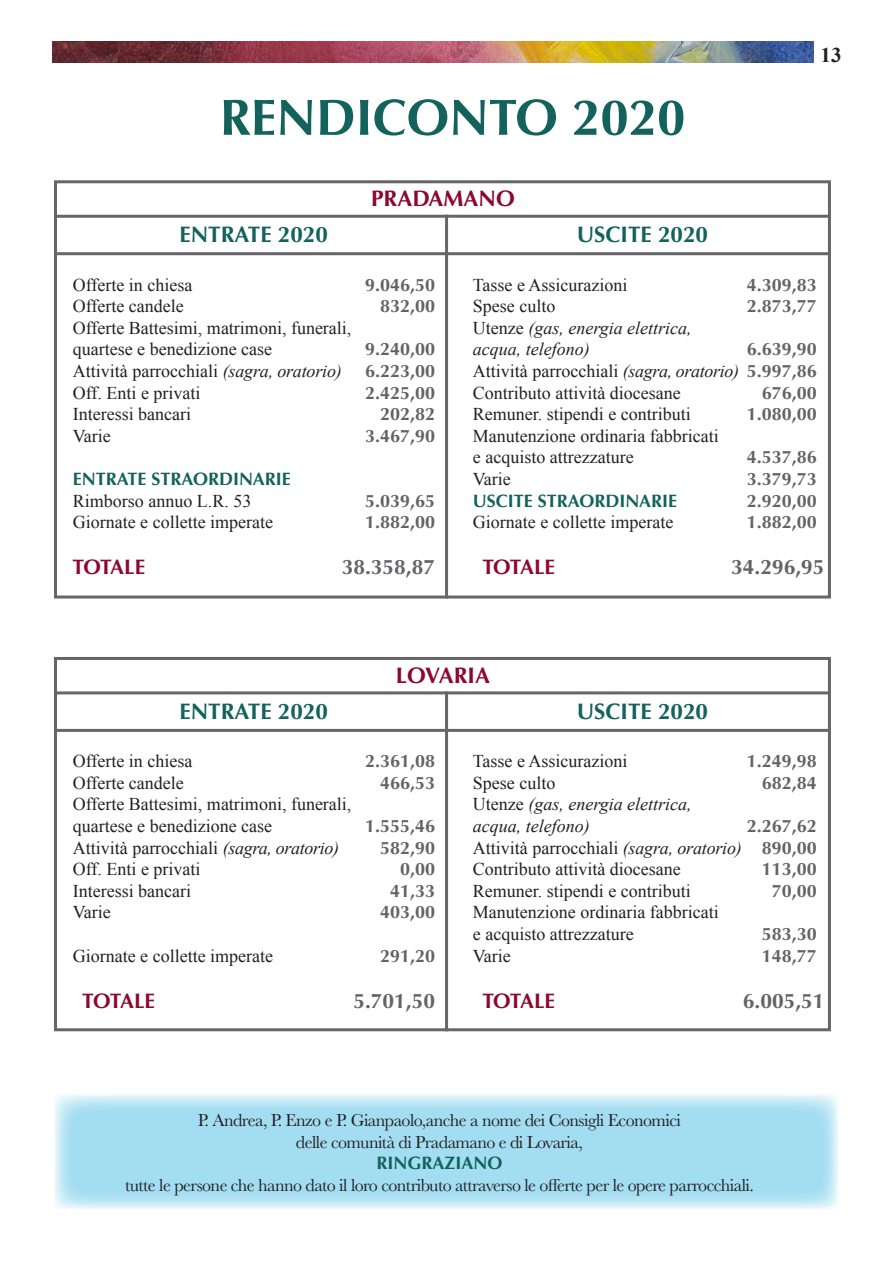
<style>
.page{position:relative;width:893px;height:1263px;background:#fff}
.page>*{position:absolute;margin:0;border:0;box-sizing:border-box;transform-origin:0 0}
.t1{font:700 51px "Optima";color:#13625c}
.t2{font:700 22.5px "Optima";color:#13625c}
.t3{font:700 22.5px "Optima";color:#8d072e}
.t4{font:700 21px "Optima";color:#636366}
.t5{font:700 21px "Optima";letter-spacing:-.035em;color:#8d072e}
.t6{font:700 21px "Times New Roman";color:#231f20}
.t7{font:18px "Times New Roman";color:#231f20}
.t8{font:700 18px "Optima";color:#636366}
.t9{font:18px "Baskerville";letter-spacing:-.03em;color:#231f20}
.t10{font:italic 18px "Times New Roman";color:#231f20}
.t11{font:700 18px "Optima";color:#13625c}
.s1{font-style:italic}
.s2{font-style:normal}
.s3{font-family:"Optima";font-weight:700;color:#636366}
</style>
<div class="page">
<svg style="left:54px;top:1094px;width:784px;height:115px;background:#ade0f2"></svg>
<div style="left:54px;top:180px;width:777px;height:418px;border:3px solid #666"></div>
<div style="left:54px;top:657px;width:777px;height:374px;border:3px solid #666"></div>
<hr style="left:55px;top:215px;width:776px;height:3px;background:#666">
<hr style="left:55px;top:691px;width:776px;height:3px;background:#666">
<hr style="left:55px;top:252px;width:776px;height:3px;background:#666">
<hr style="left:55px;top:729px;width:776px;height:3px;background:#666">
<hr style="left:445px;top:215px;width:3px;height:383px;background:#666">
<hr style="left:445px;top:691px;width:3px;height:340px;background:#666">
<img style="left:53px;top:41px;width:761px;height:21px">
<p class="t1" style="left:220px;top:88px;width:467px">RENDICONTO 2020</p>
<p class="t2" style="left:180px;top:222px;width:150px">ENTRATE 2020</p>
<p class="t3" style="left:371px;top:186px;width:145px">PRADAMANO</p>
<p class="t2" style="left:577px;top:222px;width:133px">USCITE 2020</p>
<p class="t6" style="left:821px;top:40px;width:22px">13</p>
<p class="t7" style="left:73px;top:272px;width:121px">Offerte in chiesa</p>
<p class="t8" style="left:365px;top:274px;width:72px">9.046,50</p>
<p class="t7" style="left:73px;top:294px;width:113px">Offerte candele</p>
<p class="t8" style="left:380px;top:295px;width:57px">832,00</p>
<p class="t7" style="left:73px;top:316px;width:280px">Offerte Battesimi, matrimoni, funerali,</p>
<p class="t7" style="left:73px;top:337px;width:201px">quartese e benedizione case</p>
<p class="t8" style="left:365px;top:339px;width:72px">9.240,00</p>
<p class="t7" style="left:73px;top:359px;width:271px">Attività parrocchiali <span class="s1">(sagra, oratorio)</span></p>
<p class="t8" style="left:365px;top:360px;width:72px">6.223,00</p>
<p class="t7" style="left:73px;top:380px;width:129px">Off. Enti e privati</p>
<p class="t8" style="left:365px;top:382px;width:72px">2.425,00</p>
<p class="t7" style="left:73px;top:402px;width:120px">Interessi bancari</p>
<p class="t8" style="left:380px;top:403px;width:57px">202,82</p>
<p class="t7" style="left:73px;top:424px;width:39px">Varie</p>
<p class="t8" style="left:365px;top:425px;width:72px">3.467,90</p>
<p class="t11" style="left:73px;top:468px;width:219px">ENTRATE STRAORDINARIE</p>
<p class="t7" style="left:73px;top:488px;width:180px">Rimborso annuo L.R. 53</p>
<p class="t8" style="left:365px;top:490px;width:72px">5.039,65</p>
<p class="t7" style="left:73px;top:510px;width:202px">Giornate e collette imperate</p>
<p class="t8" style="left:365px;top:511px;width:72px">1.882,00</p>
<p class="t7" style="left:473px;top:272px;width:156px">Tasse e Assicurazioni</p>
<p class="t8" style="left:747px;top:274px;width:72px">4.309,83</p>
<p class="t7" style="left:473px;top:294px;width:84px">Spese culto</p>
<p class="t8" style="left:747px;top:295px;width:72px">2.873,77</p>
<p class="t10" style="left:473px;top:315px;width:220px"><span class="s2">Utenze</span> (gas, energia elettrica,</p>
<p class="t10" style="left:473px;top:337px;width:118px">acqua, telefono)</p>
<p class="t8" style="left:747px;top:339px;width:72px">6.639,90</p>
<p class="t7" style="left:473px;top:359px;width:345px">Attività parrocchiali <span class="s1">(sagra, oratorio)</span> <span class="s3">5.997,86</span></p>
<p class="t7" style="left:473px;top:380px;width:209px">Contributo attività diocesane</p>
<p class="t8" style="left:762px;top:382px;width:57px">676,00</p>
<p class="t7" style="left:473px;top:402px;width:219px">Remuner. stipendi e contributi</p>
<p class="t8" style="left:747px;top:403px;width:72px">1.080,00</p>
<p class="t7" style="left:473px;top:424px;width:247px">Manutenzione ordinaria fabbricati</p>
<p class="t7" style="left:473px;top:445px;width:162px">e acquisto attrezzature</p>
<p class="t8" style="left:747px;top:447px;width:72px">4.537,86</p>
<p class="t7" style="left:473px;top:467px;width:39px">Varie</p>
<p class="t8" style="left:747px;top:468px;width:72px">3.379,73</p>
<p class="t11" style="left:473px;top:490px;width:206px">USCITE STRAORDINARIE</p>
<p class="t8" style="left:747px;top:490px;width:72px">2.920,00</p>
<p class="t7" style="left:473px;top:510px;width:202px">Giornate e collette imperate</p>
<p class="t8" style="left:747px;top:511px;width:72px">1.882,00</p>
<p class="t5" style="left:73px;top:555px;width:74px">TOTALE</p>
<p class="t5" style="left:482px;top:555px;width:74px">TOTALE</p>
<p class="t4" style="left:342px;top:555px;width:95px">38.358,87</p>
<p class="t4" style="left:731px;top:555px;width:95px">34.296,95</p>
<p class="t2" style="left:180px;top:698px;width:150px">ENTRATE 2020</p>
<p class="t3" style="left:396px;top:662px;width:96px">LOVARIA</p>
<p class="t2" style="left:577px;top:698px;width:133px">USCITE 2020</p>
<p class="t7" style="left:73px;top:749px;width:121px">Offerte in chiesa</p>
<p class="t8" style="left:365px;top:751px;width:72px">2.361,08</p>
<p class="t7" style="left:73px;top:771px;width:113px">Offerte candele</p>
<p class="t8" style="left:380px;top:772px;width:57px">466,53</p>
<p class="t7" style="left:73px;top:792px;width:280px">Offerte Battesimi, matrimoni, funerali,</p>
<p class="t7" style="left:73px;top:814px;width:201px">quartese e benedizione case</p>
<p class="t8" style="left:365px;top:815px;width:72px">1.555,46</p>
<p class="t7" style="left:73px;top:835px;width:268px">Attività parrocchiali <span class="s1">(sagra, oratorio)</span></p>
<p class="t8" style="left:380px;top:837px;width:57px">582,90</p>
<p class="t7" style="left:73px;top:857px;width:129px">Off. Enti e privati</p>
<p class="t8" style="left:400px;top:859px;width:37px">0,00</p>
<p class="t7" style="left:73px;top:879px;width:120px">Interessi bancari</p>
<p class="t8" style="left:390px;top:880px;width:47px">41,33</p>
<p class="t7" style="left:73px;top:900px;width:39px">Varie</p>
<p class="t8" style="left:380px;top:902px;width:57px">403,00</p>
<p class="t7" style="left:73px;top:943px;width:202px">Giornate e collette imperate</p>
<p class="t8" style="left:380px;top:945px;width:57px">291,20</p>
<p class="t7" style="left:473px;top:749px;width:156px">Tasse e Assicurazioni</p>
<p class="t8" style="left:747px;top:751px;width:72px">1.249,98</p>
<p class="t7" style="left:473px;top:771px;width:84px">Spese culto</p>
<p class="t8" style="left:762px;top:772px;width:57px">682,84</p>
<p class="t10" style="left:473px;top:792px;width:220px"><span class="s2">Utenze</span> (gas, energia elettrica,</p>
<p class="t10" style="left:473px;top:813px;width:118px">acqua, telefono)</p>
<p class="t8" style="left:747px;top:815px;width:72px">2.267,62</p>
<p class="t7" style="left:473px;top:835px;width:345px">Attività parrocchiali <span class="s1">(sagra, oratorio)</span> <span class="s3">890,00</span></p>
<p class="t7" style="left:473px;top:857px;width:209px">Contributo attività diocesane</p>
<p class="t8" style="left:762px;top:859px;width:57px">113,00</p>
<p class="t7" style="left:473px;top:879px;width:219px">Remuner. stipendi e contributi</p>
<p class="t8" style="left:772px;top:880px;width:47px">70,00</p>
<p class="t7" style="left:473px;top:900px;width:247px">Manutenzione ordinaria fabbricati</p>
<p class="t7" style="left:473px;top:922px;width:162px">e acquisto attrezzature</p>
<p class="t8" style="left:762px;top:923px;width:57px">583,30</p>
<p class="t7" style="left:473px;top:943px;width:39px">Varie</p>
<p class="t8" style="left:762px;top:945px;width:57px">148,77</p>
<p class="t5" style="left:82px;top:988px;width:74px">TOTALE</p>
<p class="t5" style="left:482px;top:988px;width:74px">TOTALE</p>
<p class="t4" style="left:353px;top:988px;width:83px">5.701,50</p>
<p class="t4" style="left:743px;top:988px;width:83px">6.005,51</p>
<p class="t9" style="left:198px;top:1109px;width:485px">P. Andrea, P. Enzo e P. Gianpaolo,anche a nome dei Consigli Economici</p>
<p class="t9" style="left:296px;top:1130px;width:289px">delle comunità di Pradamano e di Lovaria,</p>
<p class="t11" style="left:376px;top:1153px;width:128px">RINGRAZIANO</p>
<p class="t9" style="left:125px;top:1173px;width:630px">tutte le persone che hanno dato il loro contributo attraverso le offerte per le opere parrocchiali.</p>
</div>
